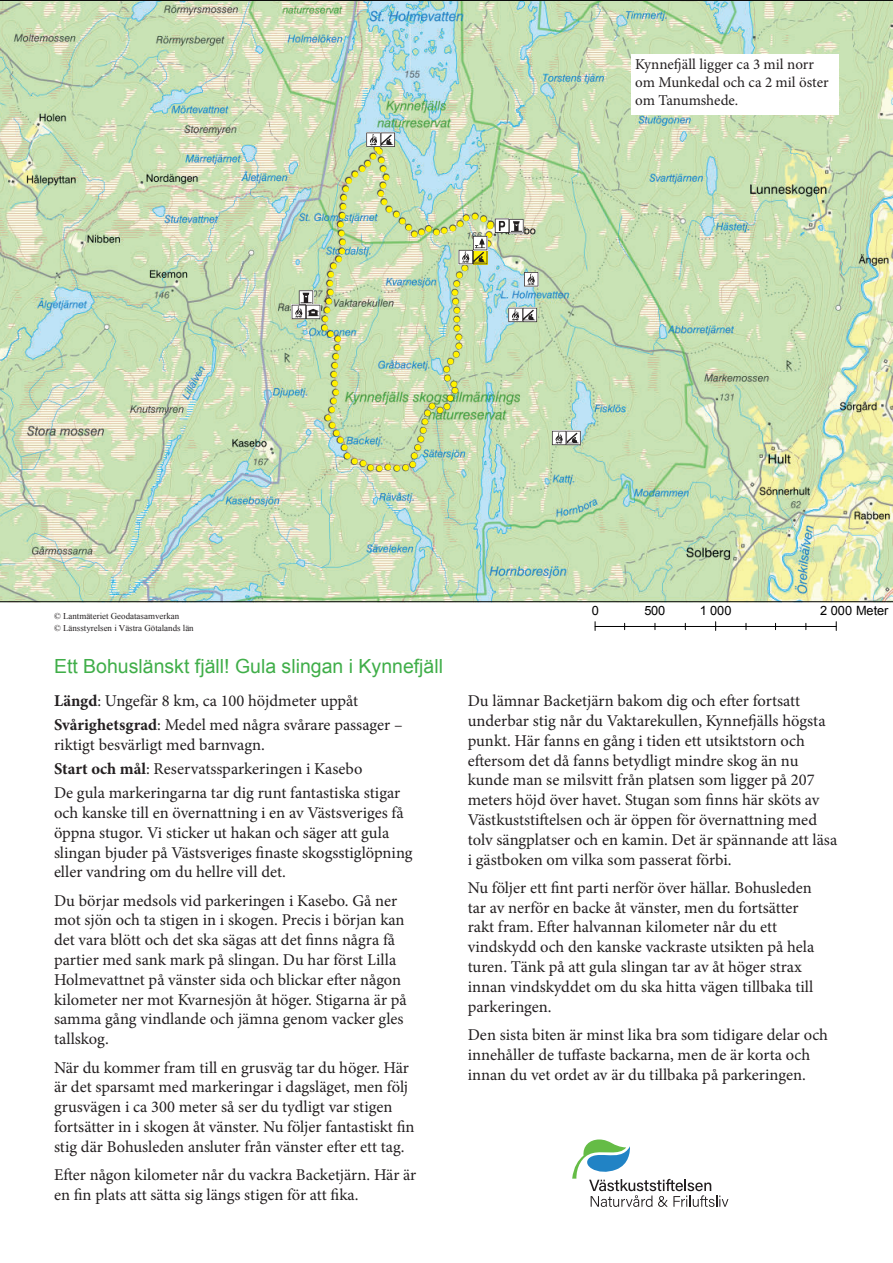
<style>
.page{position:relative;width:893px;height:1263px;background:#fff}
.page>*{position:absolute;margin:0;border:0;box-sizing:border-box;transform-origin:0 0}
.t1{font:19.5px "Arial";color:#40ae49}
.t2{font:16.5px/19.8px "Minion Pro";color:#231f20}
.t3{font:15px/18px "Minion Pro";color:#231f20}
.t4{font:12.75px "Arial";letter-spacing:.005em;color:#000001}
.t5{font:9px/12.5px "Times New Roman";color:#231f20}
.s1{font-weight:700}
</style>
<div class="page">
<img style="left:0;top:0;width:893px;height:602px">
<hr style="left:595px;top:626px;width:241px;height:1px;background:#000001">
<div style="left:631px;top:54px;width:208px;height:61px;background:#fff"></div>
<img style="left:318px;top:121px;width:181px;height:354px">
<svg style="left:495px;top:219px;width:29px;height:14px"></svg>
<svg style="left:366px;top:133px;width:29px;height:14px"></svg>
<svg style="left:459px;top:236px;width:28px;height:28px"></svg>
<svg style="left:508px;top:308px;width:29px;height:14px"></svg>
<svg style="left:552px;top:431px;width:29px;height:14px"></svg>
<svg style="left:524px;top:272px;width:14px;height:14px"></svg>
<svg style="left:292px;top:290px;width:28px;height:29px"></svg>
<svg style="left:572px;top:1139px;width:156px;height:68px"></svg>
<p class="t3" style="left:635px;top:55px;width:195px">Kynnefjäll ligger ca 3 mil norr om Munkedal och ca 2 mil öster om Tanumshede.</p>
<p class="t5" style="left:54px;top:610px;width:141px">© Lantmäteriet Geodatasamverkan<br>© Länsstyrelsen i Västra Götalands län</p>
<p class="t1" style="left:54px;top:653px;width:391px">Ett Bohuslänskt fjäll! Gula slingan i Kynnefjäll</p>
<p class="t2" style="left:54px;top:689px;width:350px;line-height:24px"><span class="s1">Längd</span>: Ungefär 8 km, ca 100 höjdmeter uppåt<br><span class="s1">Svårighetsgrad</span>: Medel med några svårare passager –</p>
<p class="t2" style="left:54px;top:733px;width:348px;line-height:24px">riktigt besvärligt med barnvagn.<br><span class="s1">Start och mål</span>: Reservatssparkeringen i Kasebo<br>De gula markeringarna tar dig runt fantastiska stigar</p>
<p class="t2" style="left:54px;top:803px;width:360px">och kanske till en övernattning i en av Västsveriges få öppna stugor. Vi sticker ut hakan och säger att gula slingan bjuder på Västsveriges finaste skogsstiglöpning eller vandring om du hellre vill det.</p>
<p class="t2" style="left:54px;top:890px;width:354px">Du börjar medsols vid parkeringen i Kasebo. Gå ner mot sjön och ta stigen in i skogen. Precis i början kan det vara blött och det ska sägas att det finns några få partier med sank mark på slingan. Du har först Lilla Holmevattnet på vänster sida och blickar efter någon kilometer ner mot Kvarnesjön åt höger. Stigarna är på samma gång vindlande och jämna genom vacker gles tallskog.</p>
<p class="t2" style="left:54px;top:1057px;width:362px">När du kommer fram till en grusväg tar du höger. Här är det sparsamt med markeringar i dagsläget, men följ grusvägen i ca 300 meter så ser du tydligt var stigen fortsätter in i skogen åt vänster. Nu följer fantastiskt fin stig där Bohusleden ansluter från vänster efter ett tag.</p>
<p class="t2" style="left:54px;top:1165px;width:364px">Efter någon kilometer når du vackra Backetjärn. Här är en fin plats att sätta sig längs stigen för att fika.</p>
<p class="t4" style="left:592px;top:602px;width:9px">0</p>
<p class="t4" style="left:645px;top:602px;width:22px">500</p>
<p class="t4" style="left:700px;top:602px;width:33px">1 000</p>
<p class="t4" style="left:820px;top:602px;width:70px">2 000 Meter</p>
<p class="t2" style="left:468px;top:691px;width:371px">Du lämnar Backetjärn bakom dig och efter fortsatt underbar stig når du Vaktarekullen, Kynnefjälls högsta punkt. Här fanns en gång i tiden ett utsiktstorn och eftersom det då fanns betydligt mindre skog än nu kunde man se milsvitt från platsen som ligger på 207 meters höjd över havet. Stugan som finns här sköts av Västkuststiftelsen och är öppen för övernattning med tolv sängplatser och en kamin. Det är spännande att läsa i gästboken om vilka som passerat förbi.</p>
<p class="t2" style="left:468px;top:878px;width:348px">Nu följer ett fint parti nerför över hällar. Bohusleden tar av nerför en backe åt vänster, men du fortsätter rakt fram. Efter halvannan kilometer når du ett vindskydd och den kanske vackraste utsikten på hela turen. Tänk på att gula slingan tar av åt höger strax innan vindskyddet om du ska hitta vägen tillbaka till parkeringen.</p>
<p class="t2" style="left:468px;top:1025px;width:362px">Den sista biten är minst lika bra som tidigare delar och innehåller de tuffaste backarna, men de är korta och innan du vet ordet av är du tillbaka på parkeringen.</p>
</div>
